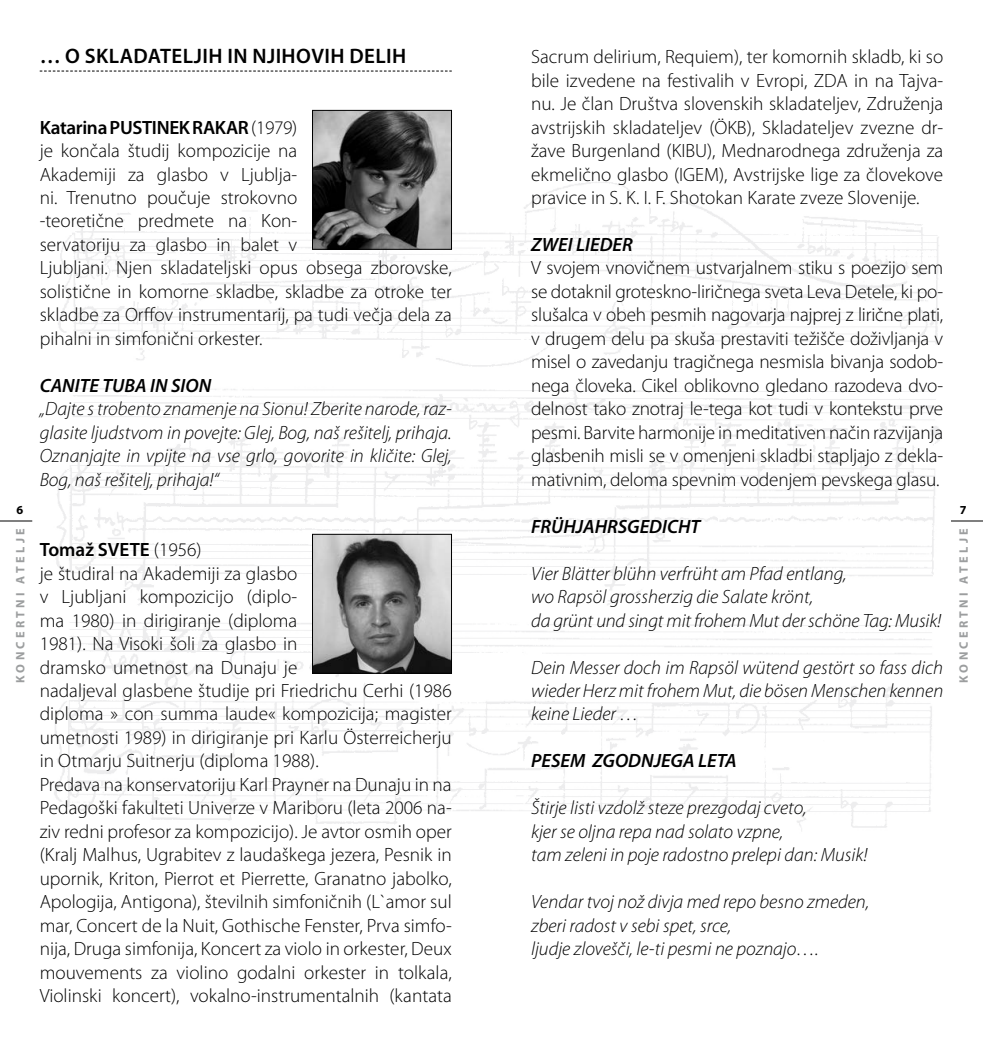
<style>
.page{position:relative;width:983px;height:1042px;background:#fff}
.page>*{position:absolute;margin:0;border:0;box-sizing:border-box;transform-origin:0 0}
.Naslov-01{font:600 21px "Myriad Pro";letter-spacing:.02em;color:#000}
.body-prvi{font:300 19.25px/23.4px "Myriad Pro";color:#000;text-align:justify}
.body-prvi-2{font:italic 300 19.25px/23.4px "Myriad Pro";color:#000;text-align:justify}
.body-prvi-3{font:italic 600 19.25px "Myriad Pro";color:#000}
.body-prvi-4{font:600 19.25px "Myriad Pro";letter-spacing:-.02em;color:#000}
.body-prvi-5{font:600 19.25px "Myriad Pro";color:#000}
.t1{font:700 12.25px "Myriad Pro";letter-spacing:.27em;color:#9c9e9f}
.t2{font:700 12.25px "Myriad Pro";color:#000}
.s1{font-weight:300}
</style>
<div class="page">
<hr style="left:0;top:521px;width:32px;height:1px;background:#000">
<hr style="left:950px;top:521px;width:32px;height:1px;background:#000">
<img style="left:54px;top:174px;width:887px;height:657px">
<svg style="left:40px;top:71px;width:411px;height:1px"></svg>
<img style="left:314px;top:112px;width:135px;height:136px">
<div style="left:312px;top:110px;width:139px;height:140px;border:1px solid #000"></div>
<img style="left:314px;top:536px;width:135px;height:135px">
<div style="left:312px;top:534px;width:139px;height:139px;border:1px solid #000"></div>
<p class="Naslov-01" style="left:40px;top:44px;width:368px">… O SKLADATELJIH IN NJIHOVIH DELIH</p>
<p class="body-prvi" style="left:531px;top:45px;width:413px">Sacrum delirium, Requiem), ter komornih skladb, ki so bile izvedene na festivalih v Evropi, ZDA in na Tajva&shy;nu. Je član Društva slovenskih skladateljev, Združenja avstrijskih skladateljev (ÖKB), Skladateljev zvezne dr&shy;žave Burgenland (KIBU), Mednarodnega združenja za ekmelično glasbo (IGEM), Avstrijske lige za človekove pravice in S. K. I. F. Shotokan Karate zveze Slovenije.</p>
<p class="body-prvi-3" style="left:531px;top:234px;width:103px">ZWEI LIEDER</p>
<p class="body-prvi" style="left:531px;top:257px;width:413px">V svojem vnovičnem ustvarjalnem stiku s poezijo sem se dotaknil groteskno-liričnega sveta Leva Detele, ki po&shy;slušalca v obeh pesmih nagovarja najprej z lirične plati, v drugem delu pa skuša prestaviti težišče doživljanja v misel o zavedanju tragičnega nesmisla bivanja sodob&shy;nega človeka. Cikel oblikovno gledano razodeva dvo&shy;delnost tako znotraj le-tega kot tudi v kontekstu prve pesmi. Barvite harmonije in meditativen način razvijanja glasbenih misli se v omenjeni skladbi stapljajo z dekla&shy;mativnim, deloma spevnim vodenjem pevskega glasu.</p>
<p class="body-prvi-3" style="left:531px;top:516px;width:170px">FRÜHJAHRSGEDICHT</p>
<p class="body-prvi-2" style="left:531px;top:562px;width:317px">Vier Blätter blühn verfrüht am Pfad entlang,</p>
<p class="body-prvi-2" style="left:531px;top:585px;width:283px">wo Rapsöl grossherzig die Salate krönt,</p>
<p class="body-prvi-2" style="left:531px;top:609px;width:411px">da grünt und singt mit frohem Mut der schöne Tag: Musik!</p>
<p class="body-prvi-2" style="left:531px;top:656px;width:413px">Dein Messer doch im Rapsöl wütend gestört so fass dich wieder Herz mit frohem Mut, die bösen Menschen kennen keine Lieder …</p>
<p class="body-prvi-3" style="left:531px;top:750px;width:207px">PESEM ZGODNJEGA LETA</p>
<p class="body-prvi-2" style="left:531px;top:797px;width:277px">Štirje listi vzdolž steze prezgodaj cveto,</p>
<p class="body-prvi-2" style="left:531px;top:820px;width:253px">kjer se oljna repa nad solato vzpne,</p>
<p class="body-prvi-2" style="left:531px;top:843px;width:338px">tam zeleni in poje radostno prelepi dan: Musik!</p>
<p class="body-prvi-2" style="left:531px;top:890px;width:339px">Vendar tvoj nož divja med repo besno zmeden,</p>
<p class="body-prvi-2" style="left:531px;top:914px;width:202px">zberi radost v sebi spet, srce,</p>
<p class="body-prvi-2" style="left:531px;top:937px;width:289px">ljudje zlovešči, le-ti pesmi ne poznajo….</p>
<p class="body-prvi-4" style="left:40px;top:116px;width:259px">Katarina PUSTINEK RAKAR <span class="s1">(1979)</span></p>
<p class="body-prvi" style="left:40px;top:139px;width:413px;text-align:left">je končala študij kompozicije na<br>Akademiji za glasbo v Ljublja-<br>ni. Trenutno poučuje strokovno<br>-teoretične predmete na Kon-<br>servatoriju za glasbo in balet v<br>Ljubljani. Njen skladateljski opus obsega zborovske, solistične in komorne skladbe, skladbe za otroke ter skladbe za Orffov instrumentarij, pa tudi večja dela za pihalni in simfonični orkester.</p>
<p class="body-prvi-3" style="left:40px;top:375px;width:173px">CANITE TUBA IN SION</p>
<p class="body-prvi-2" style="left:40px;top:398px;width:413px">„Dajte s trobento znamenje na Sionu! Zberite narode, raz&shy;glasite ljudstvom in povejte: Glej, Bog, naš rešitelj, prihaja.<br>Oznanjajte in vpijte na vse grlo, govorite in kličite: Glej, Bog, naš rešitelj, prihaja!“</p>
<p class="t2" style="left:16px;top:502px;width:8px">6</p>
<p class="t2" style="left:959px;top:502px;width:8px">7</p>
<p class="t1" style="left:13px;top:683px;width:156px;rotate:-90deg">KONCERTNI ATELJE</p>
<p class="t1" style="left:956px;top:683px;width:156px;rotate:-90deg">KONCERTNI ATELJE</p>
<p class="body-prvi-5" style="left:40px;top:539px;width:163px">Tomaž SVETE <span class="s1">(1956)</span></p>
<p class="body-prvi" style="left:40px;top:562px;width:413px;text-align:left">je študiral na Akademiji za glasbo<br>v Ljubljani kompozicijo (diplo-<br>ma 1980) in dirigiranje (diploma<br>1981). Na Visoki šoli za glasbo in<br>dramsko umetnost na Dunaju je<br>nadaljeval glasbene študije pri Friedrichu Cerhi (1986 diploma » con summa laude« kompozicija; magister umetnosti 1989) in dirigiranje pri Karlu Österreicherju in Otmarju Suitnerju (diploma 1988).</p>
<p class="body-prvi" style="left:40px;top:773px;width:413px">Predava na konservatoriju Karl Prayner na Dunaju in na Pedagoški fakulteti Univerze v Mariboru (leta 2006 na&shy;ziv redni profesor za kompozicijo). Je avtor osmih oper (Kralj Malhus, Ugrabitev z laudaškega jezera, Pesnik in upornik, Kriton, Pierrot et Pierrette, Granatno jabolko, Apologija, Antigona), številnih simfoničnih (L`amor sul mar, Concert de la Nuit, Gothische Fenster, Prva simfo&shy;nija, Druga simfonija, Koncert za violo in orkester, Deux mouvements za violino godalni orkester in tolkala, Violinski koncert), vokalno-instrumentalnih (kantata</p>
</div>
